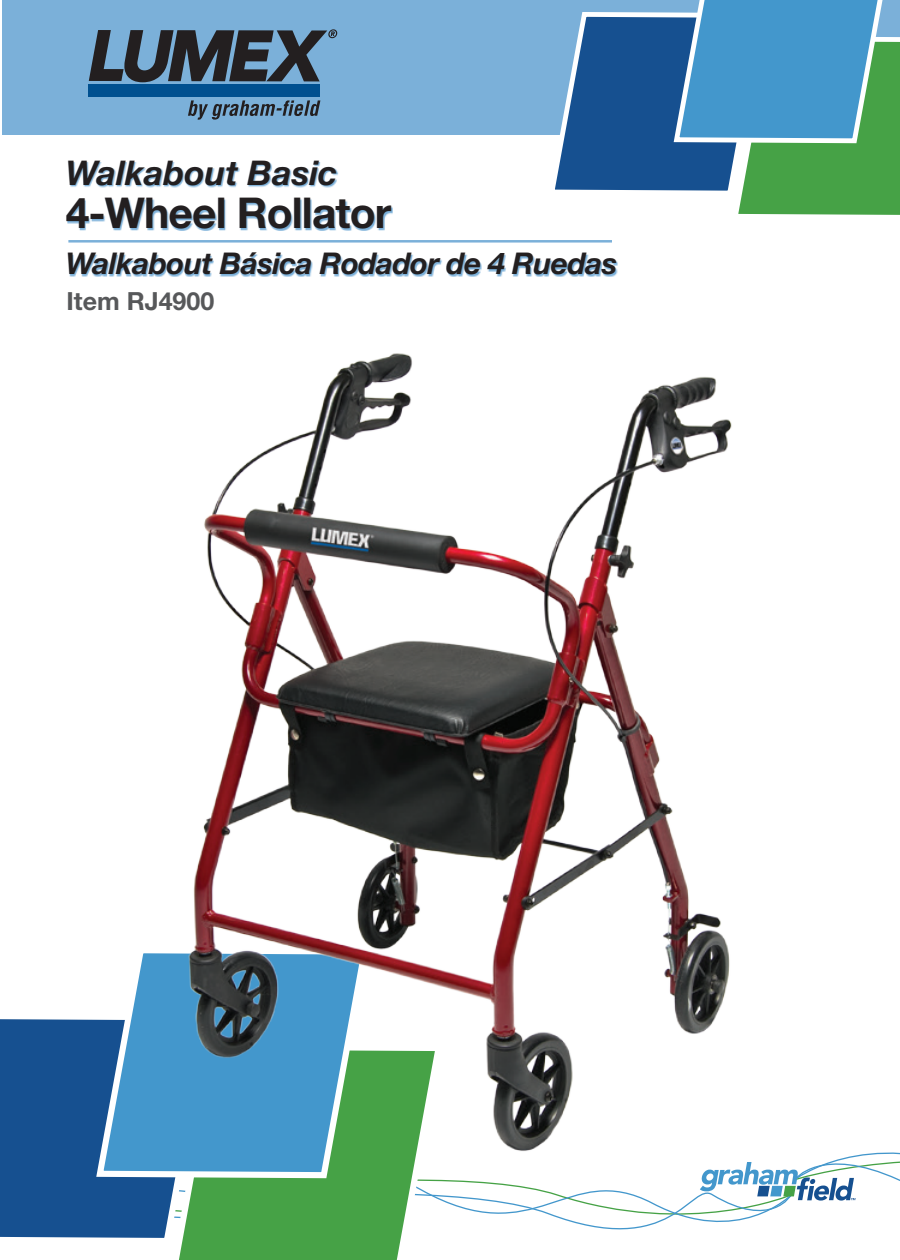
<style>
.page{position:relative;width:900px;height:1260px;background:#fff}
.page>*{position:absolute;margin:0;border:0;box-sizing:border-box;transform-origin:0 0}
.Front_Page_Head___Ru{font:700 42.5px "Helvetica Neue LT Std";letter-spacing:-.02em;color:#231f20}
.t1{font:italic 700 34px "Helvetica Neue LT Std";color:#231f20}
.t2{font:italic 700 30px "Helvetica Neue LT Std";letter-spacing:-.02em;color:#231f20}
.Text{font:700 25px "Helvetica Neue LT Std";color:#57585a}
</style>
<div class="page">
<div style="left:2px;top:0;width:898px;height:135px;background:#7bb0d9"></div>
<div style="left:89px;top:85px;width:231px;height:12px;background:#005090"></div>
<svg style="left:188px;top:100px;width:132px;height:20px"></svg>
<svg style="left:89px;top:29px;width:248px;height:53px"></svg>
<svg style="left:555px;top:0;width:345px;height:215px;background:#5192a7"></svg>
<div style="left:0;top:1019px;width:167px;height:219px;background:#165090"></div>
<svg style="left:167px;top:1181px;width:234px;height:79px"></svg>
<svg style="left:93px;top:953px;width:131px;height:228px"></svg>
<svg style="left:224px;top:1152px;width:676px;height:85px"></svg>
<svg style="left:68px;top:162px;width:325px;height:69px"></svg>
<hr style="left:68px;top:240px;width:544px;height:3px;background:#7bb0d9">
<svg style="left:69px;top:254px;width:549px;height:22px"></svg>
<img style="left:164px;top:353px;width:607px;height:821px">
<p class="t1" style="left:66px;top:152px;width:273px">Walkabout Basic</p>
<p class="Front_Page_Head___Ru" style="left:66px;top:187px;width:327px">4-Wheel Rollator</p>
<p class="t2" style="left:66px;top:245px;width:553px">Walkabout Básica Rodador de 4 Ruedas</p>
<p class="Text" style="left:67px;top:286px;width:149px">Item RJ4900</p>
</div>
